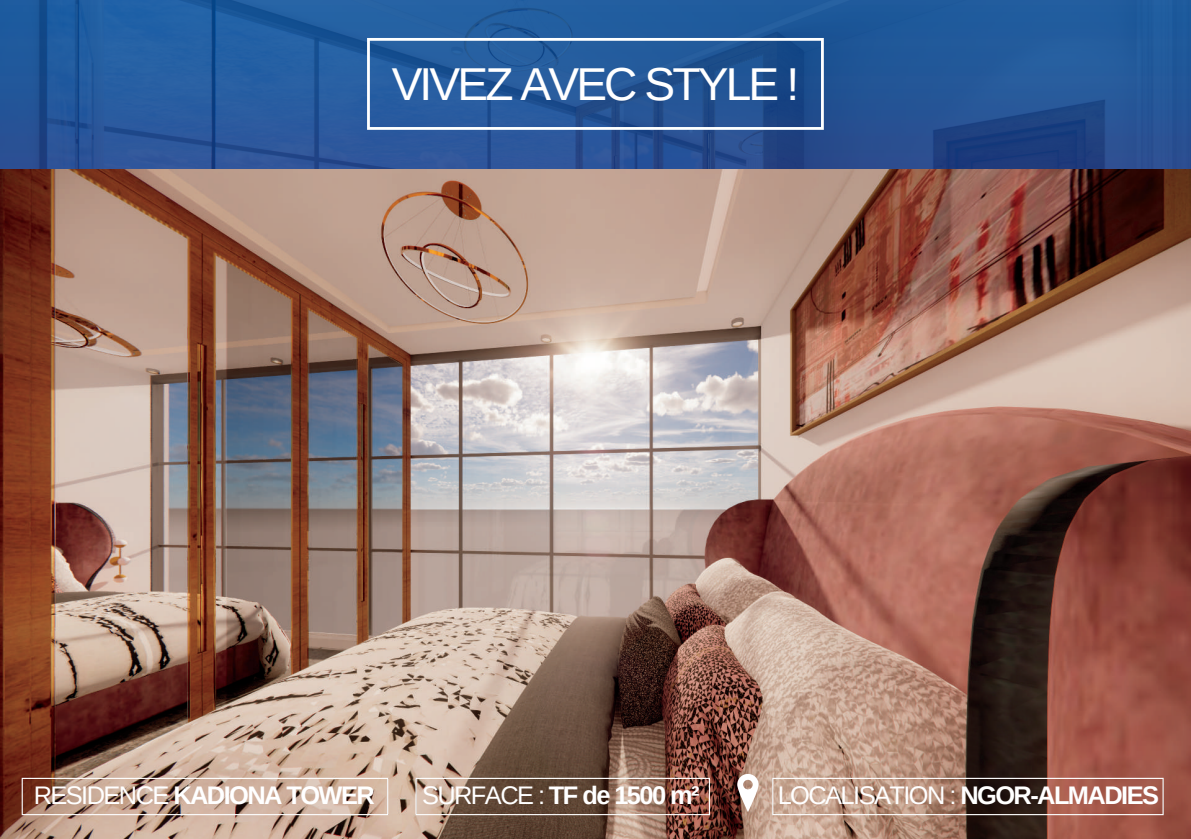
<style>
.page{position:relative;width:1191px;height:839px;background:#fff}
.page>*{position:absolute;margin:0;border:0;box-sizing:border-box;transform-origin:0 0}
.t1{font:46.1px "Arimo";letter-spacing:-.06em;color:#fff}
.t2{font:700 25.45px "Arimo";letter-spacing:-.06em;color:#fff}
.t3{font:25.45px "Arimo";letter-spacing:-.06em;color:#fff}
.s1{font-weight:400}
.s2{font-weight:700}
</style>
<div class="page">
<img style="left:0;top:0;width:1190px;height:839px">
<hr style="left:367px;top:41px;width:3px;height:86px;background:#fff">
<hr style="left:821px;top:41px;width:3px;height:86px;background:#fff">
<hr style="left:367px;top:38px;width:457px;height:3px;background:#fff">
<hr style="left:367px;top:127px;width:457px;height:3px;background:#fff">
<hr style="left:22px;top:779px;width:1px;height:35px;background:#fff">
<hr style="left:387px;top:779px;width:1px;height:35px;background:#fff">
<hr style="left:22px;top:778px;width:366px;height:1px;background:#fff">
<hr style="left:22px;top:814px;width:366px;height:1px;background:#fff">
<hr style="left:772px;top:779px;width:1px;height:35px;background:#fff">
<hr style="left:1162px;top:779px;width:1px;height:35px;background:#fff">
<hr style="left:772px;top:778px;width:391px;height:1px;background:#fff">
<hr style="left:772px;top:814px;width:391px;height:1px;background:#fff">
<svg style="left:737px;top:774px;width:21px;height:38px"></svg>
<hr style="left:415px;top:779px;width:1px;height:35px;background:#fff">
<hr style="left:709px;top:779px;width:1px;height:35px;background:#fff">
<hr style="left:415px;top:778px;width:295px;height:1px;background:#fff">
<hr style="left:415px;top:814px;width:295px;height:1px;background:#fff">
<h1 class="t1" style="left:392px;top:58px;width:409px">VIVEZ AVEC STYLE !</h1>
<p class="t2" style="left:422px;top:781px;width:279px"><span class="s1">SURFACE :</span> TF de 1500 m²</p>
<p class="t2" style="left:34px;top:781px;width:342px"><span class="s1">RESIDENCE</span> KADIONA TOWER</p>
<p class="t3" style="left:777px;top:781px;width:383px">LOCALISATION : <span class="s2">NGOR-ALMADIES</span></p>
</div>
